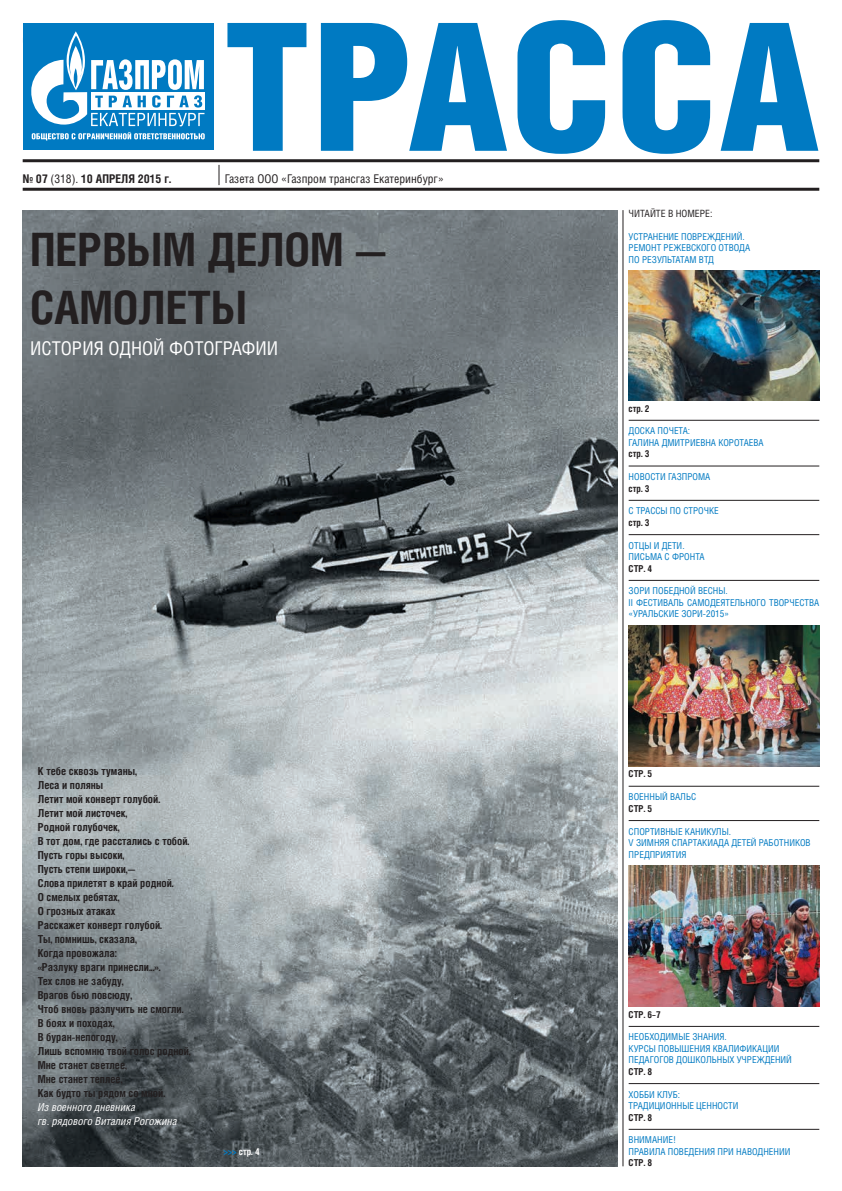
<style>
.page{position:relative;width:842px;height:1191px;background:#fff}
.page>*{position:absolute;margin:0;border:0;box-sizing:border-box;transform-origin:0 0}
.t1{font:700 46px "Helios Cond";color:#231f20}
.t2{font:19px "Helios Cond";color:#fff}
.t3{font:12px "Helios Cond";color:#231f20}
.t4{font:700 12px "Helios Cond";color:#231f20}
.t5{font:700 11px/14px "Helios Cond";color:#231f20}
.t6{font:italic 11px/14px "Helios Cond C";color:#fff}
.t7{font:10px "Helios Cond";color:#231f20}
.t8{font:9.5px/11.4px "Helios Cond";color:#007ac2}
.t9{font:700 9.5px "Helios Cond";color:#231f20}
.t10{font:700 9.5px "Helios Cond";color:#fff}
.s1{font-weight:400}
.s2{color:#007ac2}
</style>
<div class="page">
<img style="left:23px;top:210px;width:594px;height:956px">
<div style="left:23px;top:23px;width:190px;height:126px;background:#007ac2"></div>
<svg style="left:31px;top:31px;width:173px;height:95px"></svg>
<svg style="left:32px;top:132px;width:173px;height:8px"></svg>
<hr style="left:23px;top:159px;width:796px;height:3px;background:#231f20">
<hr style="left:23px;top:188px;width:796px;height:3px;background:#231f20">
<svg style="left:219px;top:165px;width:1px;height:20px"></svg>
<svg style="left:227px;top:20px;width:591px;height:134px;fill:#007ac2"></svg>
<hr style="left:623px;top:210px;width:1px;height:956px;background:#231f20">
<hr style="left:629px;top:420px;width:190px;height:1px;background:#231f20">
<hr style="left:629px;top:466px;width:190px;height:1px;background:#231f20">
<hr style="left:629px;top:500px;width:190px;height:1px;background:#231f20">
<hr style="left:629px;top:534px;width:190px;height:1px;background:#231f20">
<hr style="left:629px;top:580px;width:190px;height:1px;background:#231f20">
<hr style="left:629px;top:786px;width:190px;height:1px;background:#231f20">
<hr style="left:629px;top:820px;width:190px;height:1px;background:#231f20">
<hr style="left:629px;top:1026px;width:190px;height:1px;background:#231f20">
<hr style="left:629px;top:1083px;width:190px;height:1px;background:#231f20">
<hr style="left:629px;top:1129px;width:190px;height:1px;background:#231f20">
<img style="left:629px;top:625px;width:190px;height:141px">
<img style="left:629px;top:271px;width:190px;height:129px">
<img style="left:629px;top:865px;width:190px;height:141px">
<p class="t4" style="left:23px;top:171px;width:150px">№ 07 <span class="s1">(318).</span> 10 АПРЕЛЯ 2015 г.</p>
<p class="t3" style="left:225px;top:171px;width:221px">Газета ООО «Газпром трансгаз Екатеринбург»</p>
<h1 class="t1" style="left:30px;top:222px;width:233px">Первым делом</h1>
<h1 class="t1" style="left:30px;top:280px;width:27px">самолет</h1>
<h1 class="t1" style="left:211px;top:280px;width:37px">ы</h1>
<h2 class="t2" style="left:30px;top:337px;width:249px">ИСТОРИЯ ОДНОЙ ФОТОГРАФИИ</h2>
<h1 class="t1" style="left:355px;top:222px;width:33px">—</h1>
<p class="t5" style="left:38px;top:764px;width:154px">К тебе сквозь туманы,<br>Леса и поляны<br>Летит мой конверт голубой.<br>Летит мой листочек,<br>Родной голубочек,<br>В тот дом, где расстались с тобой.<br>Пусть горы высоки,<br>Пусть степи широки,—<br>Слова прилетят в край родной.<br>О смелых ребятах,<br>О грозных атаках<br>Расскажет конверт голубой.<br>Ты, помнишь, сказала,<br>Когда провожала:<br>«Разлуку враги принесли...».<br>Тех слов не забуду,<br>Врагов бью повсюду,<br>Чтоб вновь разлучить не смогли.<br>В боях и походах,<br>В буран-непогоду,<br>Лишь вспомню твой голос родной,<br>Мне станет светлее,<br>Мне станет теплее,<br>Как будто ты рядом со мной.</p>
<p class="t6" style="left:38px;top:1100px;width:141px">Из военного дневника<br>гв. рядового Виталия Рогожина</p>
<p class="t10" style="left:224px;top:1145px;width:38px"><span class="s2">&gt;&gt;&gt;</span> стр. 4</p>
<p class="t7" style="left:629px;top:207px;width:85px">ЧИТАЙТЕ В НОМЕРЕ:</p>
<p class="t8" style="left:629px;top:231px;width:123px">УСТРАНЕНИЕ ПОВРЕЖДЕНИЙ.<br>РЕМОНТ РЕЖЕВСКОГО ОТВОДА<br>ПО РЕЗУЛЬТАТАМ ВТД</p>
<p class="t9" style="left:629px;top:402px;width:23px">стр. 2</p>
<p class="t8" style="left:629px;top:425px;width:137px">ДОСКА ПОЧЕТА:<br>ГАЛИНА ДМИТРИЕВНА КОРОТАЕВА</p>
<p class="t9" style="left:629px;top:448px;width:22px">стр. 3</p>
<p class="t8" style="left:629px;top:471px;width:83px">НОВОСТИ ГАЗПРОМА</p>
<p class="t9" style="left:629px;top:482px;width:22px">стр. 3</p>
<p class="t8" style="left:629px;top:505px;width:92px">С ТРАССЫ ПО СТРОЧКЕ</p>
<p class="t9" style="left:629px;top:517px;width:22px">стр. 3</p>
<p class="t8" style="left:629px;top:539px;width:78px">ОТЦЫ И ДЕТИ.<br>ПИСЬМА С ФРОНТА</p>
<p class="t9" style="left:629px;top:562px;width:25px">СТР. 4</p>
<p class="t8" style="left:629px;top:585px;width:192px">ЗОРИ ПОБЕДНОЙ ВЕСНЫ.<br>II ФЕСТИВАЛЬ САМОДЕЯТЕЛЬНОГО ТВОРЧЕСТВА «УРАЛЬСКИЕ ЗОРИ-2015»</p>
<p class="t9" style="left:629px;top:768px;width:25px">СТР. 5</p>
<p class="t8" style="left:629px;top:791px;width:69px">ВОЕННЫЙ ВАЛЬС</p>
<p class="t9" style="left:629px;top:802px;width:25px">СТР. 5</p>
<p class="t8" style="left:629px;top:825px;width:183px">СПОРТИВНЫЕ КАНИКУЛЫ.<br>V ЗИМНЯЯ СПАРТАКИАДА ДЕТЕЙ РАБОТНИКОВ<br>ПРЕДПРИЯТИЯ</p>
<p class="t9" style="left:629px;top:1008px;width:33px">СТР. 6–7</p>
<p class="t8" style="left:629px;top:1031px;width:165px">НЕОБХОДИМЫЕ ЗНАНИЯ.<br>КУРСЫ ПОВЫШЕНИЯ КВАЛИФИКАЦИИ<br>ПЕДАГОГОВ ДОШКОЛЬНЫХ УЧРЕЖДЕНИЙ</p>
<p class="t9" style="left:629px;top:1065px;width:25px">СТР. 8</p>
<p class="t8" style="left:629px;top:1088px;width:111px">ХОББИ КЛУБ:<br>ТРАДИЦИОННЫЕ ЦЕННОСТИ</p>
<p class="t9" style="left:629px;top:1111px;width:25px">СТР. 8</p>
<p class="t8" style="left:629px;top:1134px;width:163px">ВНИМАНИЕ!<br>ПРАВИЛА ПОВЕДЕНИЯ ПРИ НАВОДНЕНИИ</p>
<p class="t9" style="left:629px;top:1157px;width:25px">СТР. 8</p>
</div>
